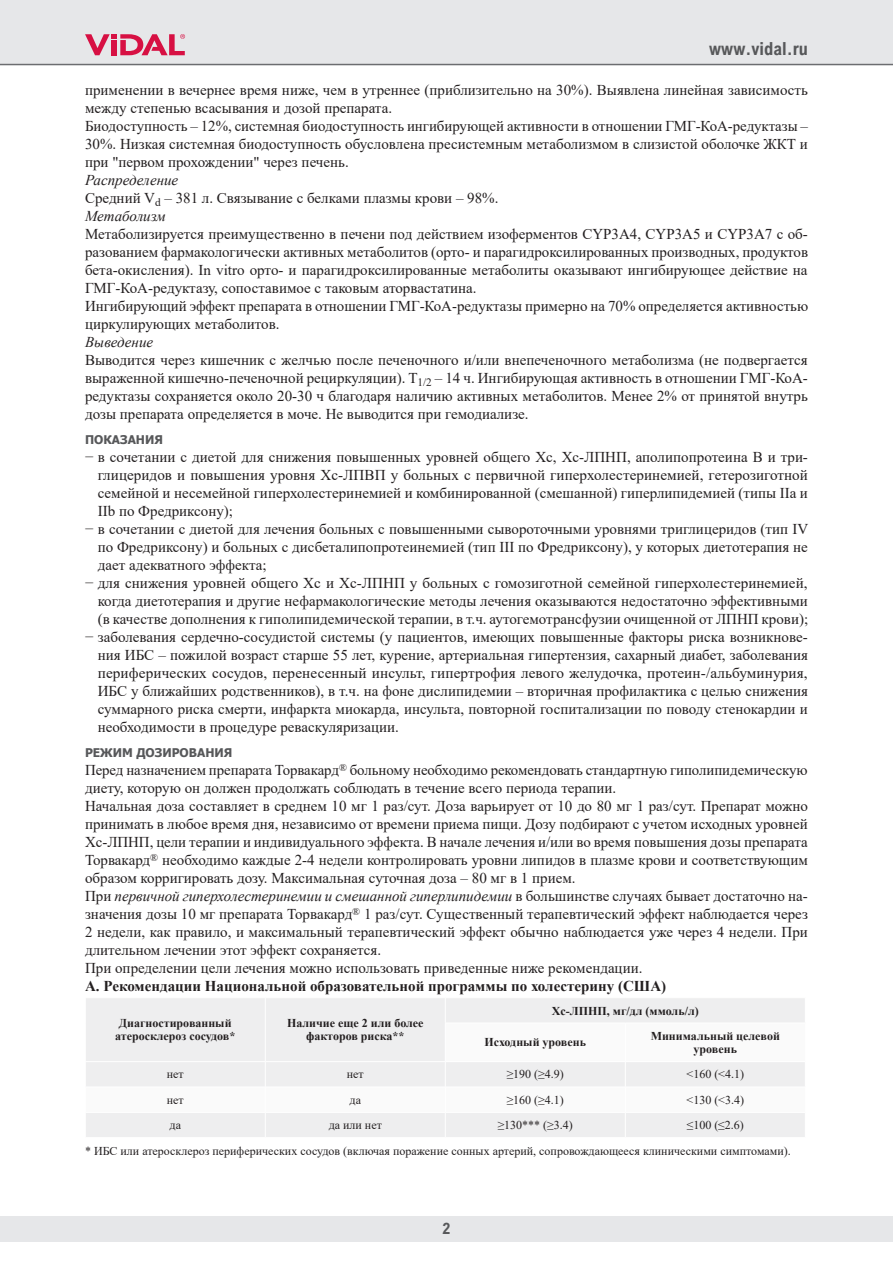
<style>
.page{position:relative;width:893px;height:1263px;background:#fff}
.page>*{position:absolute;margin:0;border:0;box-sizing:border-box;transform-origin:0 0}
.t1{font:700 18px "Arial Nova Cond";color:#57585a}
.t2{font:700 15.75px "Arial Nova Cond";color:#57585a}
.t3{font:15px/18px "Times New Roman";color:#231f20}
.t4{font:700 15px "Times New Roman";color:#231f20}
.t5{font:italic 15px "Times New Roman";color:#231f20}
.t6{font:12px/26.1px "Times New Roman";color:#231f20}
.t7{font:700 12px/13.5px "Times New Roman";color:#231f20;text-align:center}
.t8{font:700 12px "Tahoma";color:#57585a}
.s1{font-style:italic}
</style>
<div class="page">
<div style="left:0;top:1216px;width:893px;height:26px;background:#e6e7e9"></div>
<div style="left:0;top:0;width:893px;height:64px;background:#e6e7e9"></div>
<svg style="left:85px;top:34px;width:100px;height:21px"></svg>
<hr style="left:0;top:64px;width:893px;height:1px;background:#6c6d70">
<div style="left:86px;top:998px;width:719px;height:139px;background:#eeeeef"></div>
<div style="left:86px;top:1023px;width:719px;height:89px;background:#f6f6f7"></div>
<svg style="left:265px;top:998px;width:1px;height:25px"></svg>
<svg style="left:445px;top:998px;width:1px;height:25px"></svg>
<hr style="left:265px;top:1023px;width:1px;height:38px;background:#fff">
<hr style="left:445px;top:1023px;width:180px;height:1px;background:#fff">
<hr style="left:445px;top:1023px;width:1px;height:38px;background:#fff">
<hr style="left:625px;top:1023px;width:180px;height:1px;background:#fff">
<hr style="left:625px;top:1023px;width:1px;height:38px;background:#fff">
<hr style="left:85px;top:1061px;width:180px;height:1px;background:#fff">
<hr style="left:265px;top:1061px;width:180px;height:1px;background:#fff">
<hr style="left:445px;top:1061px;width:180px;height:1px;background:#fff">
<hr style="left:625px;top:1061px;width:180px;height:1px;background:#fff">
<hr style="left:85px;top:1087px;width:180px;height:1px;background:#fff">
<hr style="left:265px;top:1087px;width:180px;height:1px;background:#fff">
<hr style="left:445px;top:1087px;width:180px;height:1px;background:#fff">
<hr style="left:625px;top:1087px;width:180px;height:1px;background:#fff">
<hr style="left:85px;top:1112px;width:180px;height:1px;background:#fff">
<hr style="left:265px;top:1112px;width:180px;height:1px;background:#fff">
<svg style="left:265px;top:1062px;width:1px;height:75px"></svg>
<hr style="left:445px;top:1112px;width:180px;height:1px;background:#fff">
<svg style="left:445px;top:1062px;width:1px;height:75px"></svg>
<hr style="left:625px;top:1112px;width:180px;height:1px;background:#fff">
<svg style="left:625px;top:1062px;width:1px;height:75px"></svg>
<p class="t1" style="left:709px;top:38px;width:100px">www.vidal.ru</p>
<p class="t3" style="left:85px;top:81px;width:724px">применении в вечернее время ниже, чем в утреннее (приблизительно на 30%). Выявлена линейная зависимость между степенью всасывания и дозой препарата.<br>Биодоступность – 12%, системная биодоступность ингибирующей активности в отношении ГМГ-КоА-редуктазы – 30%. Низкая системная биодоступность обусловлена пресистемным метаболизмом в слизистой оболочке ЖКТ и при "первом прохождении" через печень.</p>
<p class="t3" style="left:85px;top:171px;width:415px"><span class="s1">Распределение<br></span>Средний V<sub>d</sub> – 381 л. Связывание с белками плазмы крови – 98%.<br><span class="s1">Метаболизм</span></p>
<p class="t3" style="left:85px;top:225px;width:725px">Метаболизируется преимущественно в печени под действием изоферментов CYP3A4, CYP3A5 и CYP3A7 с об&shy;разованием фармакологически активных метаболитов (орто- и парагидроксилированных производных, продуктов бета-окисления). In vitro орто- и парагидроксилированные метаболиты оказывают ингибирующее действие на ГМГ-КоА-редуктазу, сопоставимое с таковым аторвастатина.<br>Ингибирующий эффект препарата в отношении ГМГ-КоА-редуктазы примерно на 70% определяется активностью циркулирующих метаболитов.</p>
<p class="t5" style="left:85px;top:332px;width:70px">Выведение</p>
<p class="t3" style="left:85px;top:351px;width:724px;text-align:justify">Выводится через кишечник с желчью после печеночного и/или внепеченочного метаболизма (не подвергается выраженной кишечно-печеночной рециркуляции). T<sub>1/2</sub> – 14 ч. Ингибирующая активность в отношении ГМГ-КоА&shy;редуктазы сохраняется около 20-30 ч благодаря наличию активных метаболитов. Менее 2% от принятой внутрь дозы препарата определяется в моче. Не выводится при гемодиализе.</p>
<p class="t8" style="left:85px;top:431px;width:79px">ПОКАЗАНИЯ</p>
<p class="t3" style="left:85px;top:448px;width:724px">− в сочетании с диетой для снижения повышенных уровней общего Хс, Хс-ЛПНП, аполипопротеина В и три-</p>
<p class="t3" style="left:98px;top:466px;width:712px">глицеридов и повышения уровня Хс-ЛПВП у больных с первичной гиперхолестеринемией, гетерозиготной</p>
<p class="t3" style="left:98px;top:484px;width:712px">семейной и несемейной гиперхолестеринемией и комбинированной (смешанной) гиперлипидемией (типы IIa и</p>
<p class="t3" style="left:98px;top:502px;width:137px">IIb по Фредриксону);</p>
<p class="t3" style="left:85px;top:520px;width:725px">− в сочетании с диетой для лечения больных с повышенными сывороточными уровнями триглицеридов (тип IV</p>
<p class="t3" style="left:98px;top:538px;width:712px">по Фредриксону) и больных с дисбеталипопротеинемией (тип III по Фредриксону), у которых диетотерапия не</p>
<p class="t3" style="left:98px;top:556px;width:170px">дает адекватного эффекта;</p>
<p class="t3" style="left:85px;top:574px;width:724px">− для снижения уровней общего Хс и Хс-ЛПНП у больных с гомозиготной семейной гиперхолестеринемией,</p>
<p class="t3" style="left:98px;top:592px;width:712px">когда диетотерапия и другие нефармакологические методы лечения оказываются недостаточно эффективными</p>
<p class="t3" style="left:98px;top:610px;width:712px">(в качестве дополнения к гиполипидемической терапии, в т.ч. аутогемотрансфузии очищенной от ЛПНП крови);</p>
<p class="t3" style="left:85px;top:628px;width:724px">− заболевания сердечно-сосудистой системы (у пациентов, имеющих повышенные факторы риска возникнове-</p>
<p class="t3" style="left:98px;top:646px;width:712px">ния ИБС – пожилой возраст старше 55 лет, курение, артериальная гипертензия, сахарный диабет, заболевания</p>
<p class="t3" style="left:98px;top:664px;width:711px">периферических сосудов, перенесенный инсульт, гипертрофия левого желудочка, протеин-/альбуминурия,</p>
<p class="t3" style="left:98px;top:682px;width:712px">ИБС у ближайших родственников), в т.ч. на фоне дислипидемии – вторичная профилактика с целью снижения</p>
<p class="t3" style="left:98px;top:700px;width:712px">суммарного риска смерти, инфаркта миокарда, инсульта, повторной госпитализации по поводу стенокардии и</p>
<p class="t3" style="left:98px;top:718px;width:303px">необходимости в процедуре реваскуляризации.</p>
<p class="t8" style="left:85px;top:744px;width:149px">РЕЖИМ ДОЗИРОВАНИЯ</p>
<p class="t3" style="left:85px;top:760px;width:724px">Перед назначением препарата Торвакард<sup>®</sup> больному необходимо рекомендовать стандартную гиполипидемическую диету, которую он должен продолжать соблюдать в течение всего периода терапии.<br>Начальная доза составляет в среднем 10 мг 1 раз/сут. Доза варьирует от 10 до 80 мг 1 раз/сут. Препарат можно принимать в любое время дня, независимо от времени приема пищи. Дозу подбирают с учетом исходных уровней Хс-ЛПНП, цели терапии и индивидуального эффекта. В начале лечения и/или во время повышения дозы препарата Торвакард<sup>®</sup> необходимо каждые 2-4 недели контролировать уровни липидов в плазме крови и соответствующим образом корригировать дозу. Максимальная суточная доза – 80 мг в 1 прием.<br>При <span class="s1">первичной гиперхолестеринемии и смешанной гиперлипидемии</span> в большинстве случаях бывает достаточно на&shy;значения дозы 10 мг препарата Торвакард<sup>®</sup> 1 раз/сут. Существенный терапевтический эффект наблюдается через 2 недели, как правило, и максимальный терапевтический эффект обычно наблюдается уже через 4 недели. При длительном лечении этот эффект сохраняется.<br>При определении цели лечения можно использовать приведенные ниже рекомендации.</p>
<p class="t4" style="left:85px;top:975px;width:583px">А. Рекомендации Национальной образовательной программы по холестерину (США)</p>
<p class="t7" style="left:115px;top:1016px;width:122px">Диагностированный атеросклероз сосудов*</p>
<p class="t7" style="left:287px;top:1016px;width:138px">Наличие еще 2 или более факторов риска**</p>
<p class="t7" style="left:552px;top:1003px;width:148px">Хс-ЛПНП, мг/дл (ммоль/л)</p>
<p class="t7" style="left:485px;top:1035px;width:103px">Исходный уровень</p>
<p class="t7" style="left:651px;top:1028px;width:131px">Минимальный целевой уровень</p>
<p class="t6" style="left:167px;top:1061px;width:18px">нет</p>
<p class="t6" style="left:347px;top:1061px;width:18px">нет</p>
<p class="t6" style="left:507px;top:1061px;width:59px">≥190 (≥4.9)</p>
<p class="t6" style="left:686px;top:1061px;width:59px">&lt;160 (&lt;4.1)</p>
<p class="t6" style="left:167px;top:1086px;width:18px">нет</p>
<p class="t6" style="left:350px;top:1086px;width:13px">да</p>
<p class="t6" style="left:507px;top:1086px;width:59px">≥160 (≥4.1)</p>
<p class="t6" style="left:686px;top:1086px;width:59px">&lt;130 (&lt;3.4)</p>
<p class="t6" style="left:170px;top:1112px;width:13px">да</p>
<p class="t6" style="left:329px;top:1112px;width:55px">да или нет</p>
<p class="t6" style="left:498px;top:1112px;width:77px">≥130*** (≥3.4)</p>
<p class="t6" style="left:85px;top:1112px;width:707px;text-indent:602px">≤100 (≤2.6)<br>* ИБС или атеросклероз периферических сосудов (включая поражение сонных артерий, сопровождающееся клиническими симптомами).</p>
<p class="t2" style="left:443px;top:1218px;width:9px">2</p>
</div>
